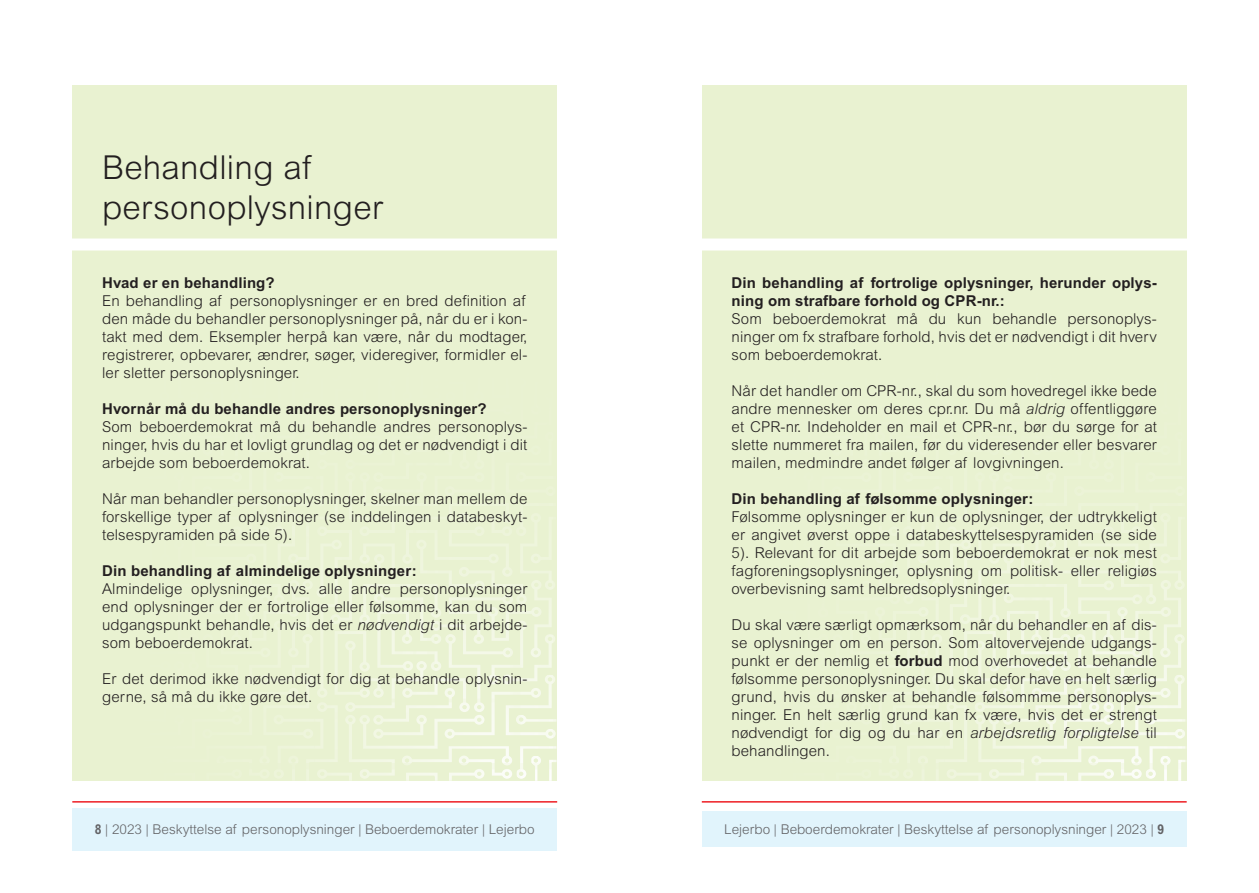
<style>
.page{position:relative;width:1259px;height:893px;background:#fff}
.page>*{position:absolute;margin:0;border:0;box-sizing:border-box;transform-origin:0 0}
.Rubrik_2{font:300 33px "Arial MT Pro";letter-spacing:.01em;color:#231f20}
.Brødtekst{font:300 15px/18px "Arial MT Pro";letter-spacing:.01em;color:#231f20;text-align:justify}
.Brødtekst-2{font:700 15px/18px "Arial MT Pro";letter-spacing:.01em;color:#231f20}
.t1{font:300 13.5px "Arial MT Pro";color:#636366}
.s1{font-style:italic}
.s2{font-weight:700}
.s3{font-weight:700;font-stretch:condensed}
</style>
<div class="page">
<div style="left:702px;top:811px;width:484px;height:36px;background:#e1f4fc"></div>
<hr style="left:702px;top:801px;width:484px;height:2px;background:#ee1d23">
<div style="left:72px;top:808px;width:485px;height:42px;background:#e1f4fc"></div>
<hr style="left:72px;top:801px;width:485px;height:2px;background:#ee1d23">
<div style="left:702px;top:85px;width:484px;height:696px;background:#e9f2d1"></div>
<div style="left:72px;top:85px;width:485px;height:696px;background:#e9f2d1"></div>
<div style="left:20px;top:238px;width:1218px;height:12px;background:#fff"></div>
<svg style="left:929px;top:538px;width:257px;height:243px"></svg>
<svg style="left:299px;top:538px;width:258px;height:243px"></svg>
<p class="Rubrik_2" style="left:102px;top:147px;width:211px">Behandling af</p>
<p class="Rubrik_2" style="left:102px;top:187px;width:282px">personoplysninger</p>
<p class="Brødtekst-2" style="left:102px;top:274px;width:174px">Hvad er en behandling?</p>
<p class="Brødtekst" style="left:102px;top:292px;width:427px">En behandling af personoplysninger er en bred definition af den måde du behandler personoplysninger på, når du er i kon&shy;takt med dem. Eksempler herpå kan være, når du modtager, registrerer, opbevarer, ændrer, søger, videregiver, formidler el&shy;ler sletter personoplysninger.</p>
<p class="Brødtekst-2" style="left:102px;top:400px;width:386px">Hvornår må du behandle andres personoplysninger?</p>
<p class="Brødtekst" style="left:102px;top:418px;width:427px">Som beboerdemokrat må du behandle andres personoplys&shy;ninger, hvis du har et lovligt grundlag og det er nødvendigt i dit arbejde som beboerdemokrat.</p>
<p class="Brødtekst" style="left:102px;top:490px;width:427px">Når man behandler personoplysninger, skelner man mellem de forskellige typer af oplysninger (se inddelingen i databeskyt&shy;telsespyramiden på side 5).</p>
<p class="Brødtekst-2" style="left:102px;top:562px;width:316px">Din behandling af almindelige oplysninger:</p>
<p class="Brødtekst" style="left:102px;top:580px;width:427px">Almindelige oplysninger, dvs. alle andre personoplysninger end oplysninger der er fortrolige eller følsomme, kan du som udgangspunkt behandle, hvis det er <span class="s1">nødvendigt</span> i dit arbejde&shy;som beboerdemokrat.</p>
<p class="Brødtekst" style="left:102px;top:670px;width:427px">Er det derimod ikke nødvendigt for dig at behandle oplysnin&shy;gerne, så må du ikke gøre det.</p>
<p class="Brødtekst-2" style="left:731px;top:274px;width:427px">Din behandling af fortrolige oplysninger, herunder oplys&shy;ning om strafbare forhold og CPR-nr.:</p>
<p class="Brødtekst" style="left:731px;top:310px;width:427px">Som beboerdemokrat må du kun behandle personoplys-</p>
<p class="Brødtekst" style="left:731px;top:328px;width:427px">ninger om fx strafbare forhold, hvis det er nødvendigt i dit hverv som beboerdemokrat.</p>
<p class="Brødtekst" style="left:731px;top:382px;width:427px">Når det handler om CPR-nr., skal du som hovedregel ikke bede andre mennesker om deres cpr.nr. Du må <span class="s1">aldrig</span> offentliggøre et CPR-nr. Indeholder en mail et CPR-nr., bør du sørge for at slette nummeret fra mailen, før du videresender eller besvarer mailen, medmindre andet følger af lovgivningen.</p>
<p class="Brødtekst-2" style="left:731px;top:490px;width:303px">Din behandling af følsomme oplysninger:</p>
<p class="Brødtekst" style="left:731px;top:508px;width:427px">Følsomme oplysninger er kun de oplysninger, der udtrykkeligt er angivet øverst oppe i databeskyttelsespyramiden (se side 5). Relevant for dit arbejde som beboerdemokrat er nok mest fagforeningsoplysninger, oplysning om politisk- eller religiøs overbevisning samt helbredsoplysninger.</p>
<p class="Brødtekst" style="left:731px;top:616px;width:427px">Du skal være særligt opmærksom, når du behandler en af dis&shy;se oplysninger om en person. Som altovervejende udgangs&shy;punkt er der nemlig et <span class="s2">forbud</span> mod overhovedet at behandle følsomme personoplysninger. Du skal defor have en helt særlig grund, hvis du ønsker at behandle følsommme personoplys&shy;ninger. En helt særlig grund kan fx være, hvis det er strengt nødvendigt for dig og du har en <span class="s1">arbejdsretlig forpligtelse</span> til behandlingen.</p>
<p class="t1" style="left:95px;top:821px;width:441px"><span class="s3">8</span> | 2023 | Beskyttelse af personoplysninger | Beboerdemokrater | Lejerbo</p>
<p class="t1" style="left:724px;top:821px;width:441px">Lejerbo | Beboerdemokrater | Beskyttelse af personoplysninger | 2023 | <span class="s3">9</span></p>
</div>
